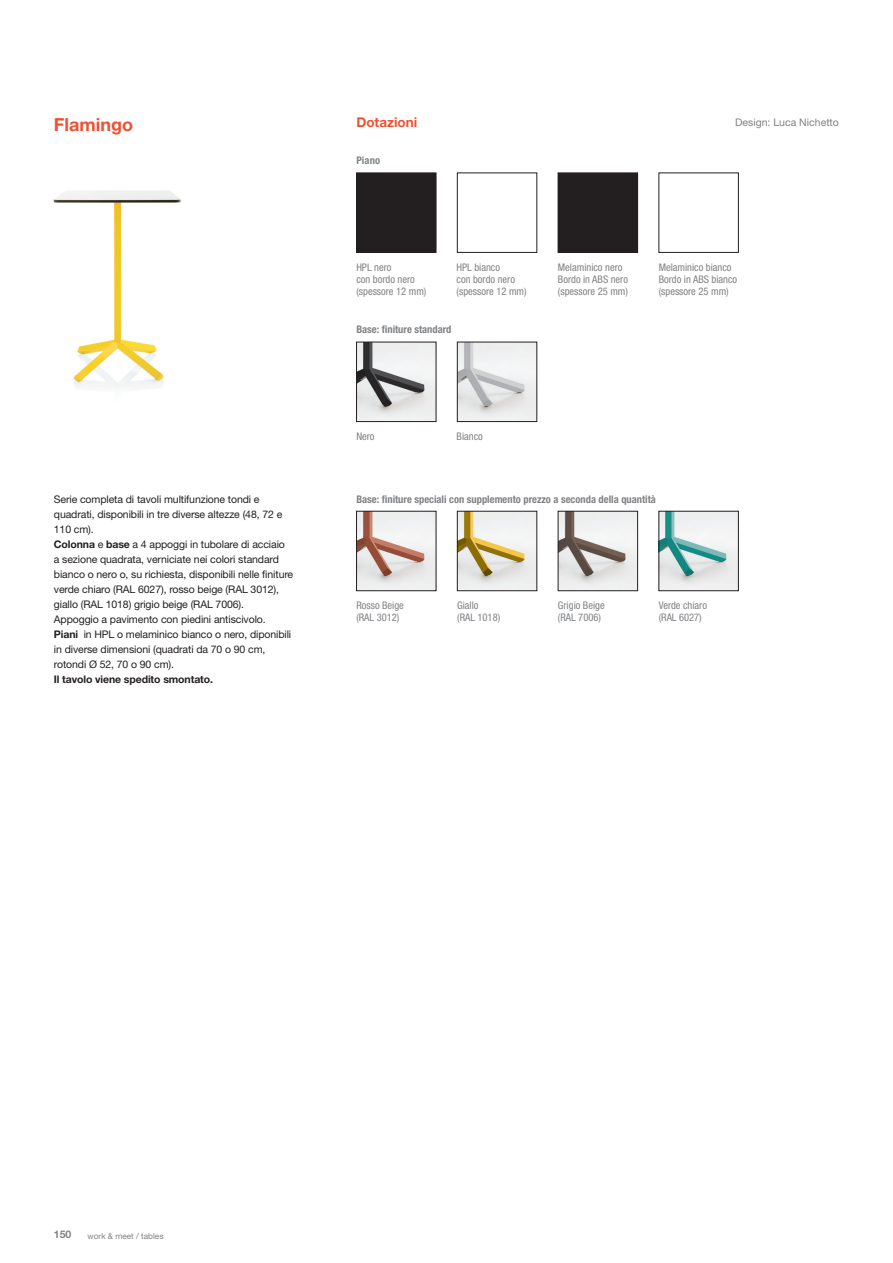
<style>
.page{position:relative;width:893px;height:1263px;background:#fff}
.page>*{position:absolute;margin:0;border:0;box-sizing:border-box;transform-origin:0 0}
.t1{font:700 18px "Helvetica Neue LT Std";color:#ef5032}
.t2{font:700 13.5px "Helvetica Neue LT Std";color:#ef5032}
.t3{font:10.5px/15px "Helvetica Neue";letter-spacing:-.01em;color:#231f20}
.t4{font:condensed 10.5px/12px "Helvetica Neue";color:#808285}
.t5{font:700 condensed 10.5px "Helvetica Neue";color:#808285}
.t6{font:700 10.5px "Helvetica Neue LT Pro";letter-spacing:-.01em;color:#231f20}
.t7{font:10.5px "Helvetica Neue";color:#808285}
.t8{font:700 10.5px "Helvetica Neue LT Std";color:#808285}
.t9{font:8.25px "Helvetica Neue";color:#808285}
.s1{font-family:"Helvetica Neue LT Pro";font-weight:700}
</style>
<div class="page">
<div style="left:357px;top:173px;width:79px;height:79px;background:#231f20"></div>
<div style="left:356px;top:173px;width:80px;height:80px;border:1px solid #231f20"></div>
<div style="left:558px;top:173px;width:80px;height:79px;background:#231f20"></div>
<div style="left:558px;top:173px;width:80px;height:80px;border:1px solid #231f20"></div>
<img style="left:358px;top:344px;width:76px;height:76px">
<div style="left:356px;top:342px;width:80px;height:80px;border:1px solid #231f20"></div>
<img style="left:661px;top:513px;width:76px;height:76px">
<div style="left:659px;top:511px;width:80px;height:80px;border:1px solid #231f20"></div>
<div style="left:457px;top:173px;width:80px;height:80px;border:1px solid #231f20"></div>
<div style="left:659px;top:173px;width:80px;height:80px;border:1px solid #231f20"></div>
<img style="left:459px;top:344px;width:76px;height:76px">
<div style="left:457px;top:342px;width:80px;height:80px;border:1px solid #231f20"></div>
<img style="left:358px;top:513px;width:76px;height:76px">
<div style="left:356px;top:511px;width:80px;height:80px;border:1px solid #231f20"></div>
<img style="left:459px;top:513px;width:76px;height:76px">
<div style="left:457px;top:511px;width:80px;height:80px;border:1px solid #231f20"></div>
<img style="left:560px;top:513px;width:76px;height:76px">
<div style="left:558px;top:511px;width:80px;height:80px;border:1px solid #231f20"></div>
<img style="left:53px;top:190px;width:128px;height:197px">
<h1 class="t1" style="left:54px;top:113px;width:81px">Flamingo</h1>
<p class="t2" style="left:356px;top:114px;width:62px">Dotazioni</p>
<p class="t7" style="left:735px;top:116px;width:105px">Design: Luca Nichetto</p>
<p class="t5" style="left:356px;top:154px;width:25px">Piano</p>
<p class="t4" style="left:356px;top:261px;width:72px">HPL nero<br>con bordo nero (spessore 12 mm)</p>
<p class="t4" style="left:659px;top:261px;width:80px">Melaminico bianco<br>Bordo in ABS bianco (spessore 25 mm)</p>
<p class="t4" style="left:457px;top:261px;width:72px">HPL bianco<br>con bordo nero (spessore 12 mm)</p>
<p class="t4" style="left:558px;top:261px;width:72px">Melaminico nero<br>Bordo in ABS nero (spessore 25 mm)</p>
<p class="t5" style="left:356px;top:323px;width:97px">Base: finiture standard</p>
<p class="t3" style="left:54px;top:492px;width:241px">Serie completa di tavoli multifunzione tondi e quadrati, disponibili in tre diverse altezze (48, 72 e 110 cm).<br><span class="s1">Colonna</span> e <span class="s1">base</span> a 4 appoggi in tubolare di acciaio<br>a sezione quadrata, verniciate nei colori standard bianco o nero o, su richiesta, disponibili nelle finiture verde chiaro (RAL 6027), rosso beige (RAL 3012), giallo (RAL 1018) grigio beige (RAL 7006).<br>Appoggio a pavimento con piedini antiscivolo.<br><span class="s1">Piani</span> in HPL o melaminico bianco o nero, diponibili in diverse dimensioni (quadrati da 70 o 90 cm, rotondi Ø 52, 70 o 90 cm).</p>
<p class="t6" style="left:54px;top:673px;width:161px">Il tavolo viene spedito smontato.</p>
<p class="t4" style="left:356px;top:430px;width:20px">Nero</p>
<p class="t4" style="left:457px;top:430px;width:28px">Bianco</p>
<p class="t5" style="left:356px;top:492px;width:301px">Base: finiture speciali con supplemento prezzo a seconda della quantità</p>
<p class="t4" style="left:356px;top:599px;width:49px">Rosso Beige (RAL 3012)</p>
<p class="t4" style="left:457px;top:599px;width:45px">Giallo<br>(RAL 1018)</p>
<p class="t4" style="left:558px;top:599px;width:48px">Grigio Beige (RAL 7006)</p>
<p class="t4" style="left:659px;top:599px;width:50px">Verde chiaro (RAL 6027)</p>
<p class="t8" style="left:54px;top:1228px;width:19px">150</p>
<p class="t9" style="left:88px;top:1231px;width:77px">work &amp; meet / tables</p>
</div>
